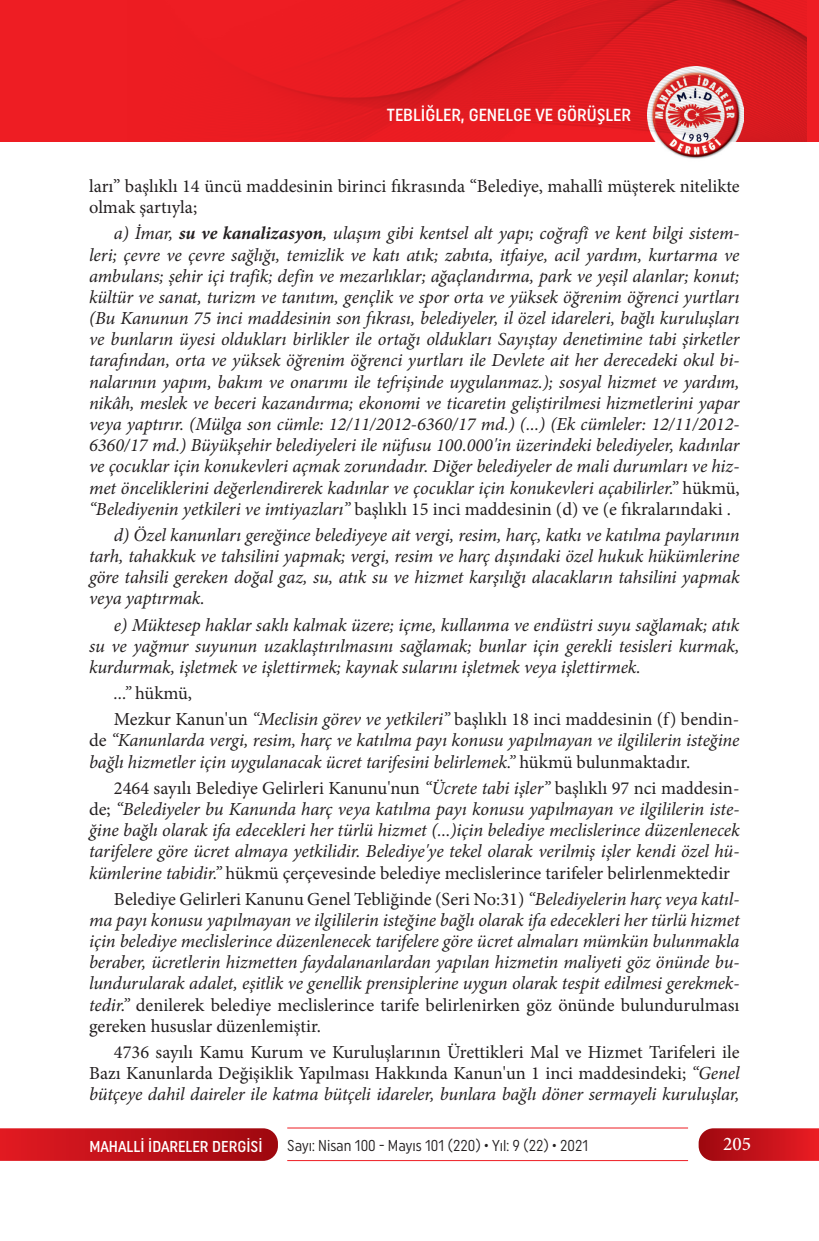
<style>
.page{position:relative;width:819px;height:1241px;background:#fff}
.page>*{position:absolute;margin:0;border:0;box-sizing:border-box;transform-origin:0 0}
.t1{font:500 19.25px "Minion Pro";color:#fff}
.t2{font:italic 18.38px/21.2px "Minion Pro";letter-spacing:-.005em;color:#231f20;text-align:justify}
.t3{font:18.38px/21.2px "Minion Pro";color:#231f20}
.t4{font:500 17.5px "Uniform Condensed";color:#fff}
.t5{font:15.75px "Uniform Condensed";color:#231f20;scale:.95 1}
.t6{font:500 15.75px "Uniform Condensed";color:#fff}
.s1{font-weight:700}
.s2{font-style:normal}
.s3{font-style:italic}
</style>
<div class="page">
<svg style="left:0;top:1128px;width:278px;height:32px;background:#c1151c"></svg>
<svg style="left:698px;top:1128px;width:121px;height:32px;background:#c61a22"></svg>
<hr style="left:287px;top:1127px;width:401px;height:1px;background:#ee1d23">
<hr style="left:287px;top:1159px;width:401px;height:1px;background:#ee1d23">
<div style="left:0;top:0;width:819px;height:141px;background:#ee1d23"></div>
<img style="left:647px;top:141px;width:96px;height:18px">
<img style="left:256px;top:0;width:550px;height:141px">
<p class="t4" style="left:387px;top:105px;width:245px">TEBLİĞLER, GENELGE VE GÖRÜŞLER</p>
<p class="t3" style="left:89px;top:176px;width:652px">ları” başlıklı 14 üncü maddesinin birinci fıkrasında “Belediye, mahallî müşterek nitelikte olmak şartıyla;</p>
<p class="t2" style="left:89px;top:223px;width:652px;text-indent:25px">a) İmar, <span class="s1">su ve kanalizasyon</span>, ulaşım gibi kentsel alt yapı; coğrafî ve kent bilgi sistem&shy;leri; çevre ve çevre sağlığı, temizlik ve katı atık; zabıta, itfaiye, acil yardım, kurtarma ve ambulans; şehir içi trafik; defin ve mezarlıklar; ağaçlandırma, park ve yeşil alanlar; konut; kültür ve sanat, turizm ve tanıtım, gençlik ve spor orta ve yüksek öğrenim öğrenci yurtları (Bu Kanunun 75 inci maddesinin son fıkrası, belediyeler, il özel idareleri, bağlı kuruluşları ve bunların üyesi oldukları birlikler ile ortağı oldukları Sayıştay denetimine tabi şirketler tarafından, orta ve yüksek öğrenim öğrenci yurtları ile Devlete ait her derecedeki okul bi&shy;nalarının yapım, bakım ve onarımı ile tefrişinde uygulanmaz.); sosyal hizmet ve yardım, nikâh, meslek ve beceri kazandırma; ekonomi ve ticaretin geliştirilmesi hizmetlerini yapar veya yaptırır. (Mülga son cümle: 12/11/2012-6360/17 md.) (...) (Ek cümleler: 12/11/2012- 6360/17 md.) Büyükşehir belediyeleri ile nüfusu 100.000'in üzerindeki belediyeler, kadınlar ve çocuklar için konukevleri açmak zorundadır. Diğer belediyeler de mali durumları ve hiz&shy;met önceliklerini değerlendirerek kadınlar ve çocuklar için konukevleri açabilirler.” <span class="s2">hükmü, </span>“Belediyenin yetkileri ve imtiyazları” <span class="s2">başlıklı 15 inci maddesinin (d) ve (e fıkralarındaki .</span></p>
<p class="t2" style="left:89px;top:524px;width:652px;text-indent:25px">d) Özel kanunları gereğince belediyeye ait vergi, resim, harç, katkı ve katılma paylarının tarh, tahakkuk ve tahsilini yapmak; vergi, resim ve harç dışındaki özel hukuk hükümlerine göre tahsili gereken doğal gaz, su, atık su ve hizmet karşılığı alacakların tahsilini yapmak veya yaptırmak.</p>
<p class="t2" style="left:89px;top:614px;width:652px;text-indent:25px">e) Müktesep haklar saklı kalmak üzere; içme, kullanma ve endüstri suyu sağlamak; atık su ve yağmur suyunun uzaklaştırılmasını sağlamak; bunlar için gerekli tesisleri kurmak, kurdurmak, işletmek ve işlettirmek; kaynak sularını işletmek veya işlettirmek.</p>
<p class="t3" style="left:114px;top:680px;width:627px;line-height:26.1px"><span class="s3">...”</span> hükmü,<br>Mezkur Kanun'un <span class="s3">“Meclisin görev ve yetkileri”</span> başlıklı 18 inci maddesinin (f) bendin-</p>
<p class="t2" style="left:89px;top:729px;width:652px"><span class="s2">de</span> “Kanunlarda vergi, resim, harç ve katılma payı konusu yapılmayan ve ilgililerin isteğine bağlı hizmetler için uygulanacak ücret tarifesini belirlemek.” <span class="s2">hükmü bulunmaktadır.</span></p>
<p class="t2" style="left:89px;top:777px;width:652px;text-indent:25px"><span class="s2">2464 sayılı Belediye Gelirleri Kanunu'nun</span> “Ücrete tabi işler” <span class="s2">başlıklı 97 nci maddesin&shy;de;</span> “Belediyeler bu Kanunda harç veya katılma payı konusu yapılmayan ve ilgililerin iste&shy;ğine bağlı olarak ifa edecekleri her türlü hizmet (...)için belediye meclislerince düzenlenecek tarifelere göre ücret almaya yetkilidir. Belediye'ye tekel olarak verilmiş işler kendi özel hü&shy;kümlerine tabidir.” <span class="s2">hükmü çerçevesinde belediye meclislerince tarifeler belirlenmektedir</span></p>
<p class="t2" style="left:89px;top:888px;width:652px;text-indent:25px"><span class="s2">Belediye Gelirleri Kanunu Genel Tebliğinde (Seri No:31)</span> “Belediyelerin harç veya katıl&shy;ma payı konusu yapılmayan ve ilgililerin isteğine bağlı olarak ifa edecekleri her türlü hizmet için belediye meclislerince düzenlenecek tarifelere göre ücret almaları mümkün bulunmakla beraber, ücretlerin hizmetten faydalananlardan yapılan hizmetin maliyeti göz önünde bu&shy;lundurularak adalet, eşitlik ve genellik prensiplerine uygun olarak tespit edilmesi gerekmek&shy;tedir.” <span class="s2">denilerek belediye meclislerince tarife belirlenirken göz önünde bulundurulması gereken hususlar düzenlemiştir.</span></p>
<p class="t3" style="left:89px;top:1041px;width:652px;text-align:justify;text-indent:25px">4736 sayılı Kamu Kurum ve Kuruluşlarının Ürettikleri Mal ve Hizmet Tarifeleri ile Bazı Kanunlarda Değişiklik Yapılması Hakkında Kanun'un 1 inci maddesindeki; <span class="s3">“Genel bütçeye dahil daireler ile katma bütçeli idareler, bunlara bağlı döner sermayeli kuruluşlar,</span></p>
<p class="t6" style="left:89px;top:1136px;width:175px">MAHALLİ İDARELER DERGİSİ</p>
<p class="t5" style="left:287px;top:1136px;width:318px">Sayı: Nisan 100 - Mayıs 101 (220) • Yıl: 9 (22) • 2021</p>
<p class="t1" style="left:723px;top:1131px;width:29px">205</p>
</div>
